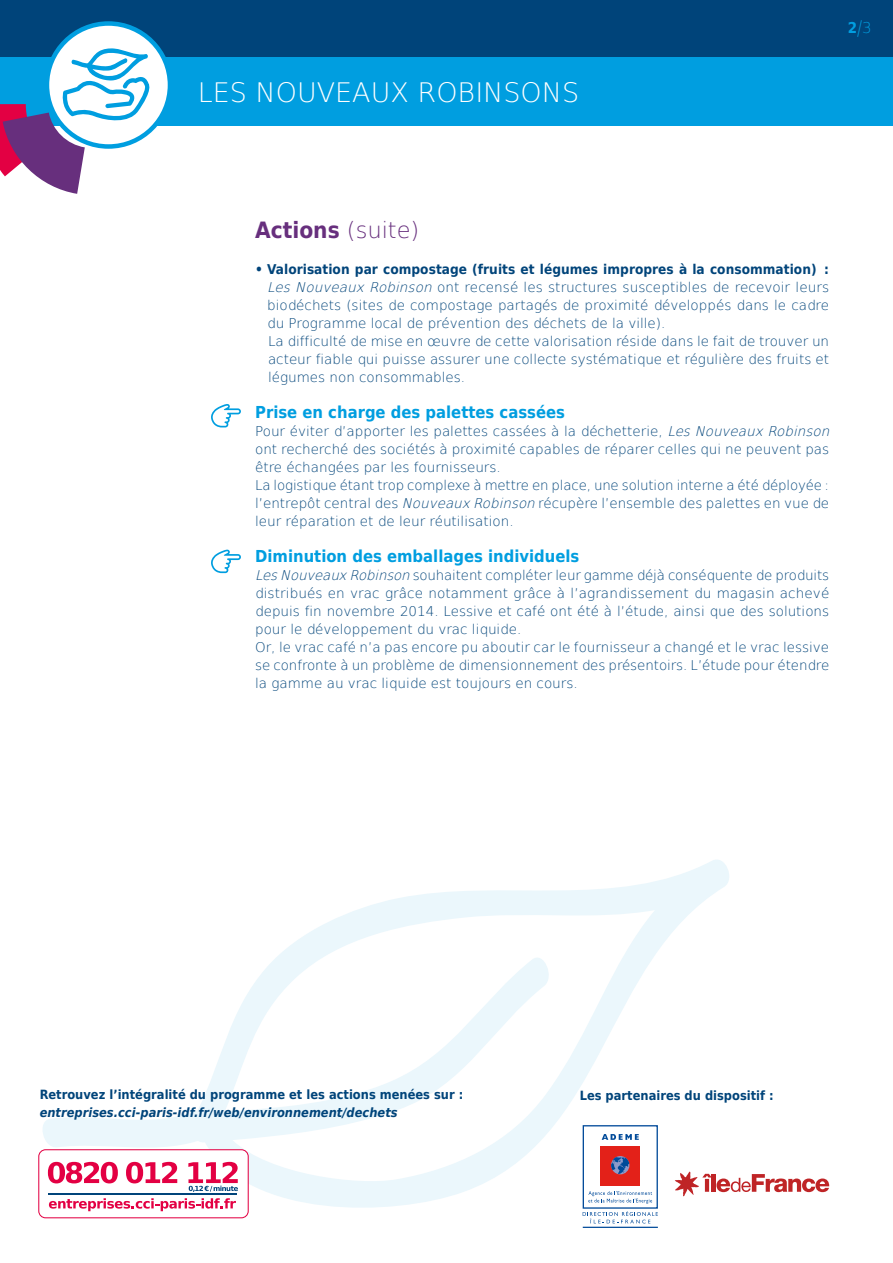
<style>
.page{position:relative;width:893px;height:1263px;background:#fff}
.page>*{position:absolute;margin:0;border:0;box-sizing:border-box;transform-origin:0 0}
.t1{font:200 27px "DejaVu Sans";color:#fff}
.t2{font:700 25.5px "DejaVu Sans Condensed";color:#fff}
.t3{font:700 22.5px "DejaVu Sans Condensed";color:#672f7d}
.t4{font:700 16.5px "DejaVu Sans Condensed";color:#009ee0}
.t5{font:700 15px "DejaVu Sans Condensed";color:#009ee0}
.t6{font:200 13.5px/18px "DejaVu Sans";color:#00447a}
.t7{font:700 13.5px "DejaVu Sans Condensed";letter-spacing:.005em;color:#00447a}
.t8{font:700 12.75px "DejaVu Sans Condensed";color:#00447a}
.t9{font:italic 700 12.75px "DejaVu Sans Condensed";color:#00447a}
.s1{font-family:"DejaVu Sans";font-weight:200;font-size:20.25px}
.s2{font-family:"DejaVu Sans";font-weight:200}
.s3{font-style:italic}
</style>
<div class="page">
<svg style="left:43px;top:860px;width:686px;height:359px"></svg>
<div style="left:0;top:0;width:893px;height:57px;background:#00447a"></div>
<div style="left:0;top:57px;width:893px;height:68px;background:#009ee0"></div>
<div style="left:47px;top:24px;width:123px;height:122px;background:#fff;border-radius:50%"></div>
<div style="left:45px;top:21px;width:127px;height:128px;border:4px solid #009ee0;border-radius:50%"></div>
<svg style="left:0;top:47px;width:153px;height:147px"></svg>
<svg style="left:675px;top:1171px;width:154px;height:25px"></svg>
<svg style="left:38px;top:1149px;width:211px;height:69px"></svg>
<hr style="left:49px;top:1194px;width:188px;height:1px;background:#00447a">
<div style="left:600px;top:1146px;width:40px;height:39px;background:#e32119"></div>
<svg style="left:611px;top:1156px;width:18px;height:18px"></svg>
<svg style="left:602px;top:1134px;width:37px;height:6px"></svg>
<svg style="left:588px;top:1191px;width:64px;height:13px"></svg>
<div style="left:583px;top:1125px;width:75px;height:84px;border:1px solid #004a99"></div>
<hr style="left:583px;top:1227px;width:75px;height:1px;background:#004a99">
<svg style="left:583px;top:1211px;width:75px;height:12px"></svg>
<svg style="left:211px;top:404px;width:30px;height:23px"></svg>
<svg style="left:211px;top:549px;width:30px;height:24px"></svg>
<h1 class="t1" style="left:198px;top:72px;width:383px">LES NOUVEAUX ROBINSONS</h1>
<h2 class="t2" style="left:43px;top:78px;width:297px">VULCAN ART SERVICES</h2>
<p class="t5" style="left:848px;top:15px;width:25px">2<span class="s1">/</span><span class="s2">3</span></p>
<h3 class="t3" style="left:255px;top:212px;width:166px">Actions <span class="s2">(suite)</span></h3>
<p class="t7" style="left:255px;top:258px;width:575px">• Valorisation par compostage (fruits et légumes impropres à la consommation) :</p>
<p class="t6" style="left:267px;top:278px;width:564px"><span class="s3">Les Nouveaux Robinson</span> ont recensé les structures susceptibles de recevoir leurs biodéchets (sites de compostage partagés de proximité développés dans le cadre du Programme local de prévention des déchets de la ville).<br>La difficulté de mise en œuvre de cette valorisation réside dans le fait de trouver un acteur fiable qui puisse assurer une collecte systématique et régulière des fruits et légumes non consommables.</p>
<p class="t4" style="left:255px;top:399px;width:311px">Prise en charge des palettes cassées</p>
<p class="t6" style="left:255px;top:422px;width:580px">Pour éviter d’apporter les palettes cassées à la déchetterie, <span class="s3">LesNouveaux Robinson </span>ont recherché des sociétés à proximité capables de réparer celles qui ne peuvent pas être échangées par les fournisseurs.<br>La logistique étant trop complexe à mettre en place, une solution interne a été déployée : l’entrepôt central des <span class="s3">NouveauxRobinson</span> récupère l’ensemble des palettes en vue de leur réparation et de leur réutilisation.</p>
<p class="t4" style="left:255px;top:543px;width:326px">Diminution des emballages individuels</p>
<p class="t6" style="left:255px;top:566px;width:576px"><span class="s3">LesNouveauxRobinson</span> souhaitent compléter leur gamme déjà conséquente de produits distribués en vrac grâce notamment grâce à l’agrandissement du magasin achevé depuis fin novembre 2014. Lessive et café ont été à l’étude, ainsi que des solutions pour le développement du vrac liquide.<br>Or, le vrac café n’a pas encore pu aboutir car le fournisseur a changé et le vrac lessive se confronte à un problème de dimensionnement des présentoirs. L’étude pour étendre la gamme au vrac liquide est toujours en cours.</p>
<p class="t8" style="left:40px;top:1084px;width:425px">Retrouvez l’intégralité du programme et les actions menées sur :</p>
<p class="t8" style="left:580px;top:1085px;width:196px">Les partenaires du dispositif :</p>
<p class="t9" style="left:40px;top:1103px;width:359px">entreprises.cci-paris-idf.fr/web/environnement/dechets</p>
</div>
